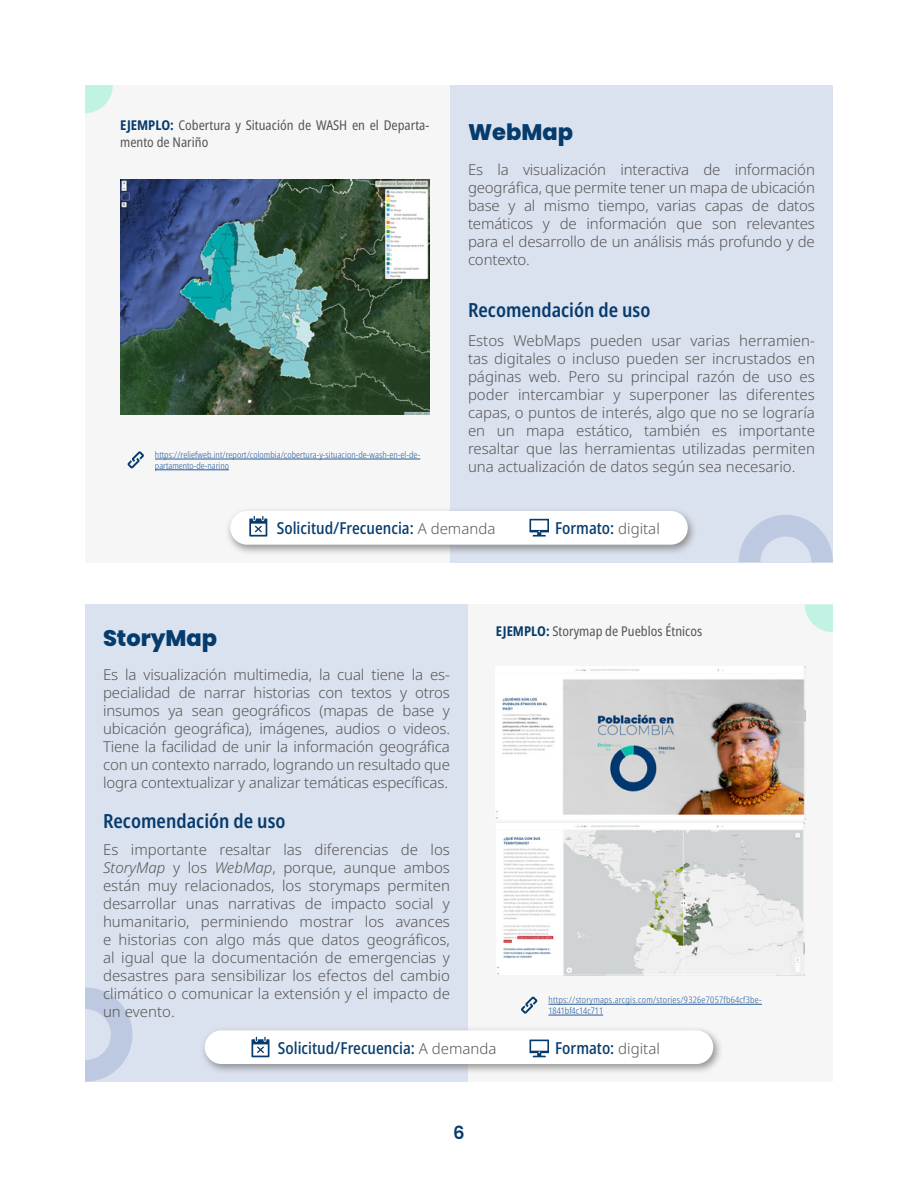
<style>
.page{position:relative;width:918px;height:1188px;background:#fff}
.page>*{position:absolute;margin:0;border:0;box-sizing:border-box;transform-origin:0 0}
.t1{font:800 22.5px "Poppins";color:#063b6d}
.t2{font:600 19.5px "Noto Sans Condensed";color:#063b6d}
.t3{font:600 18px "Poppins";color:#063b6d}
.t4{font:500 16.5px "Noto Sans Condensed";color:#063b6d}
.t5{font:300 15px/18px "Noto Sans";letter-spacing:-.01em;color:#575756;text-align:justify}
.t6{font:13.5px/16.2px "Noto Sans Condensed";color:#575756}
.t7{font:300 9px/10.8px "Noto Sans Condensed";letter-spacing:.005em;color:#275b9b}
.t8{font:300 9px/10.8px "Noto Sans Condensed";letter-spacing:.03em;color:#275b9b}
.s1{font-weight:700;color:#063b6d}
.s2{font-family:"Noto Sans";font-weight:300;font-size:15px;color:#575756}
.s3{font-style:italic}
</style>
<div class="page">
<div style="left:450px;top:85px;width:383px;height:477px;background:#dbe2ef"></div>
<div style="left:85px;top:604px;width:383px;height:478px;background:#dbe2ef"></div>
<div style="left:85px;top:85px;width:365px;height:477px;background:#f6f6f6"></div>
<div style="left:468px;top:604px;width:365px;height:478px;background:#f6f6f6"></div>
<svg style="left:739px;top:515px;width:94px;height:47px"></svg>
<svg style="left:85px;top:987px;width:48px;height:95px"></svg>
<svg style="left:805px;top:604px;width:28px;height:28px"></svg>
<svg style="left:85px;top:85px;width:28px;height:28px"></svg>
<div style="left:199px;top:1026px;width:525px;height:49px;background:#706f6f;opacity:.75"></div>
<div style="left:205px;top:1030px;width:508px;height:34px;background:#fff;border-radius:17px"></div>
<div style="left:225px;top:507px;width:473px;height:49px;background:#706f6f;opacity:.75"></div>
<div style="left:230px;top:511px;width:458px;height:34px;background:#fff;border-radius:17px"></div>
<img style="left:120px;top:180px;width:309px;height:235px">
<svg style="left:127px;top:451px;width:17px;height:18px"></svg>
<hr style="left:155px;top:459px;width:265px;height:1px;background:#275b9b">
<hr style="left:155px;top:470px;width:74px;height:1px;background:#275b9b">
<img style="left:496px;top:667px;width:309px;height:153px">
<img style="left:497px;top:822px;width:308px;height:154px">
<svg style="left:521px;top:996px;width:17px;height:18px"></svg>
<hr style="left:548px;top:1004px;width:214px;height:1px;background:#275b9b">
<hr style="left:548px;top:1015px;width:55px;height:1px;background:#275b9b">
<svg style="left:249px;top:516px;width:18px;height:21px"></svg>
<svg style="left:251px;top:1037px;width:18px;height:20px"></svg>
<svg style="left:529px;top:519px;width:20px;height:18px"></svg>
<svg style="left:530px;top:1040px;width:19px;height:17px"></svg>
<p class="t6" style="left:120px;top:118px;width:311px"><span class="s1">EJEMPLO:</span> Cobertura y Situación de WASH en el Departa&shy;mento de Nariño</p>
<p class="t7" style="left:155px;top:450px;width:267px">https://reliefweb.int/report/colombia/cobertura-y-situacion-de-wash-en-el-de&shy;partamento-de-narino</p>
<h1 class="t1" style="left:468px;top:119px;width:107px">WebMap</h1>
<p class="t5" style="left:468px;top:161px;width:348px">Es la visualización interactiva de información geográfica, que permite tener un mapa de ubicación base y al mismo tiempo, varias capas de datos temáticos y de información que son relevantes para el desarrollo de un análisis más profundo y de contexto.</p>
<h2 class="t2" style="left:468px;top:296px;width:184px">Recomendación de uso</h2>
<p class="t5" style="left:468px;top:332px;width:348px">Estos WebMaps pueden usar varias herramien&shy;tas digitales o incluso pueden ser incrustados en páginas web. Pero su principal razón de uso es poder intercambiar y superponer las diferentes capas, o puntos de interés, algo que no se lograría en un mapa estático, también es importante resaltar que las herramientas utilizadas permiten una actualización de datos según sea necesario.</p>
<h1 class="t1" style="left:103px;top:625px;width:116px">StoryMap</h1>
<p class="t4" style="left:277px;top:516px;width:220px">Solicitud/Frecuencia: <span class="s2">A demanda</span></p>
<p class="t4" style="left:555px;top:516px;width:106px">Formato: <span class="s2">digital</span></p>
<p class="t6" style="left:496px;top:623px;width:208px"><span class="s1">EJEMPLO:</span> Storymap de Pueblos Étnicos</p>
<p class="t5" style="left:103px;top:666px;width:348px">Es la visualización multimedia, la cual tiene la es&shy;pecialidad de narrar historias con textos y otros insumos ya sean geográficos (mapas de base y ubicación geográfica), imágenes, audios o videos.<br>Tiene la facilidad de unir la información geográfica con un contexto narrado, logrando un resultado que logra contextualizar y analizar temáticas específicas.</p>
<h2 class="t2" style="left:103px;top:807px;width:184px">Recomendación de uso</h2>
<p class="t5" style="left:103px;top:841px;width:349px">Es importante resaltar las diferencias de los <span class="s3">StoryMap</span> y los <span class="s3">WebMap</span>, porque, aunque ambos están muy relacionados, los storymaps permiten desarrollar unas narrativas de impacto social y humanitario, perminiendo mostrar los avances e historias con algo más que datos geográficos, al igual que la documentación de emergencias y desastres para sensibilizar los efectos del cambio climático o comunicar la extensión y el impacto de un evento.</p>
<p class="t4" style="left:278px;top:1037px;width:220px">Solicitud/Frecuencia: <span class="s2">A demanda</span></p>
<p class="t3" style="left:453px;top:1123px;width:13px">6</p>
<p class="t8" style="left:548px;top:995px;width:215px">https://storymaps.arcgis.com/stories/9326e7057fb64cf3be-<br>1841bf4c14c711</p>
<p class="t4" style="left:555px;top:1037px;width:106px">Formato: <span class="s2">digital</span></p>
</div>
